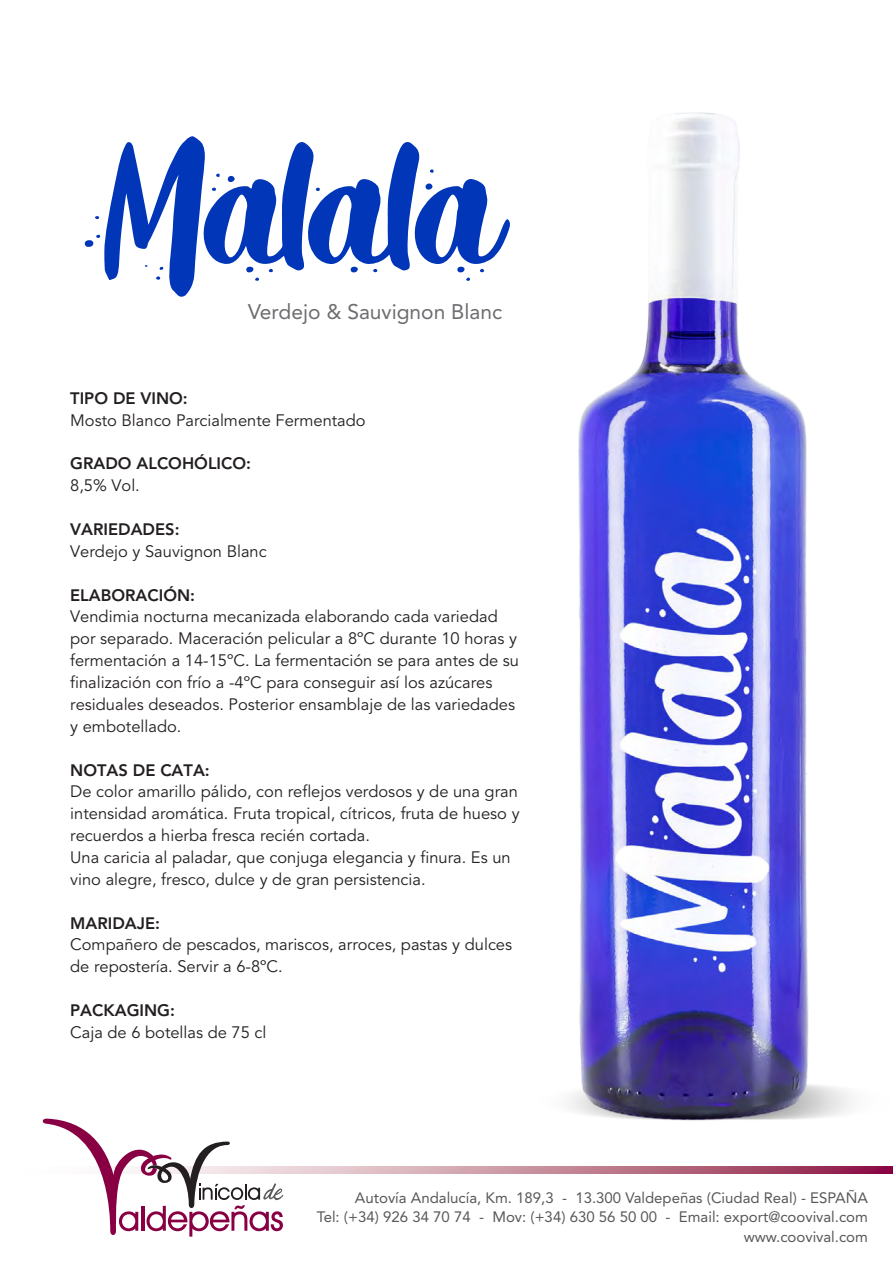
<style>
.page{position:relative;width:893px;height:1263px;background:#fff}
.page>*{position:absolute;margin:0;border:0;box-sizing:border-box;transform-origin:0 0}
.t1{font:21px "Avenir";color:#6c6d70}
.t2{font:16.5px/21.9px "Avenir";color:#231f20}
.t3{font:800 16.5px "Avenir";color:#231f20}
.t4{font:15px/19.8px "Avenir";color:#57585a;text-align:right}
</style>
<div class="page">
<img style="left:284px;top:112px;width:609px;height:1062px">
<svg style="left:84px;top:136px;width:427px;height:162px"></svg>
<svg style="left:284px;top:1166px;width:609px;height:7px;background:#bd7b90"></svg>
<svg style="left:42px;top:1118px;width:242px;height:118px"></svg>
<p class="t1" style="left:248px;top:298px;width:256px">Verdejo &amp; Sauvignon Blanc</p>
<p class="t3" style="left:70px;top:387px;width:119px">TIPO DE VINO:</p>
<p class="t2" style="left:70px;top:409px;width:297px">Mosto Blanco Parcialmente Fermentado</p>
<p class="t3" style="left:70px;top:453px;width:182px">GRADO ALCOHÓLICO:</p>
<p class="t2" style="left:70px;top:475px;width:71px">8,5% Vol.</p>
<p class="t3" style="left:70px;top:518px;width:111px">VARIEDADES:</p>
<p class="t2" style="left:70px;top:540px;width:198px">Verdejo y Sauvignon Blanc</p>
<p class="t3" style="left:70px;top:584px;width:126px">ELABORACIÓN:</p>
<p class="t2" style="left:70px;top:606px;width:450px">Vendimia nocturna mecanizada elaborando cada variedad por separado. Maceración pelicular a 8ºC durante 10 horas y fermentación a 14-15ºC. La fermentación se para antes de su finalización con frío a -4ºC para conseguir así los azúcares residuales deseados. Posterior ensamblaje de las variedades y embotellado.</p>
<p class="t3" style="left:70px;top:759px;width:141px">NOTAS DE CATA:</p>
<p class="t2" style="left:70px;top:781px;width:451px">De color amarillo pálido, con reflejos verdosos y de una gran intensidad aromática. Fruta tropical, cítricos, fruta de hueso y recuerdos a hierba fresca recién cortada.<br>Una caricia al paladar, que conjuga elegancia y finura. Es un vino alegre, fresco, dulce y de gran persistencia.</p>
<p class="t3" style="left:70px;top:912px;width:91px">MARIDAJE:</p>
<p class="t2" style="left:70px;top:934px;width:443px">Compañero de pescados, mariscos, arroces, pastas y dulces de repostería. Servir a 6-8ºC.</p>
<p class="t3" style="left:70px;top:999px;width:106px">PACKAGING:</p>
<p class="t2" style="left:70px;top:1021px;width:198px">Caja de 6 botellas de 75 cl</p>
<p class="t4" style="left:317px;top:1187px;width:553px">Autovía Andalucía, Km. 189,3 - 13.300 Valdepeñas (Ciudad Real) - ESPAÑA<br>Tel: (+34) 926 34 70 74 - Mov: (+34) 630 56 50 00 - Email: export@coovival.com www.coovival.com</p>
</div>
